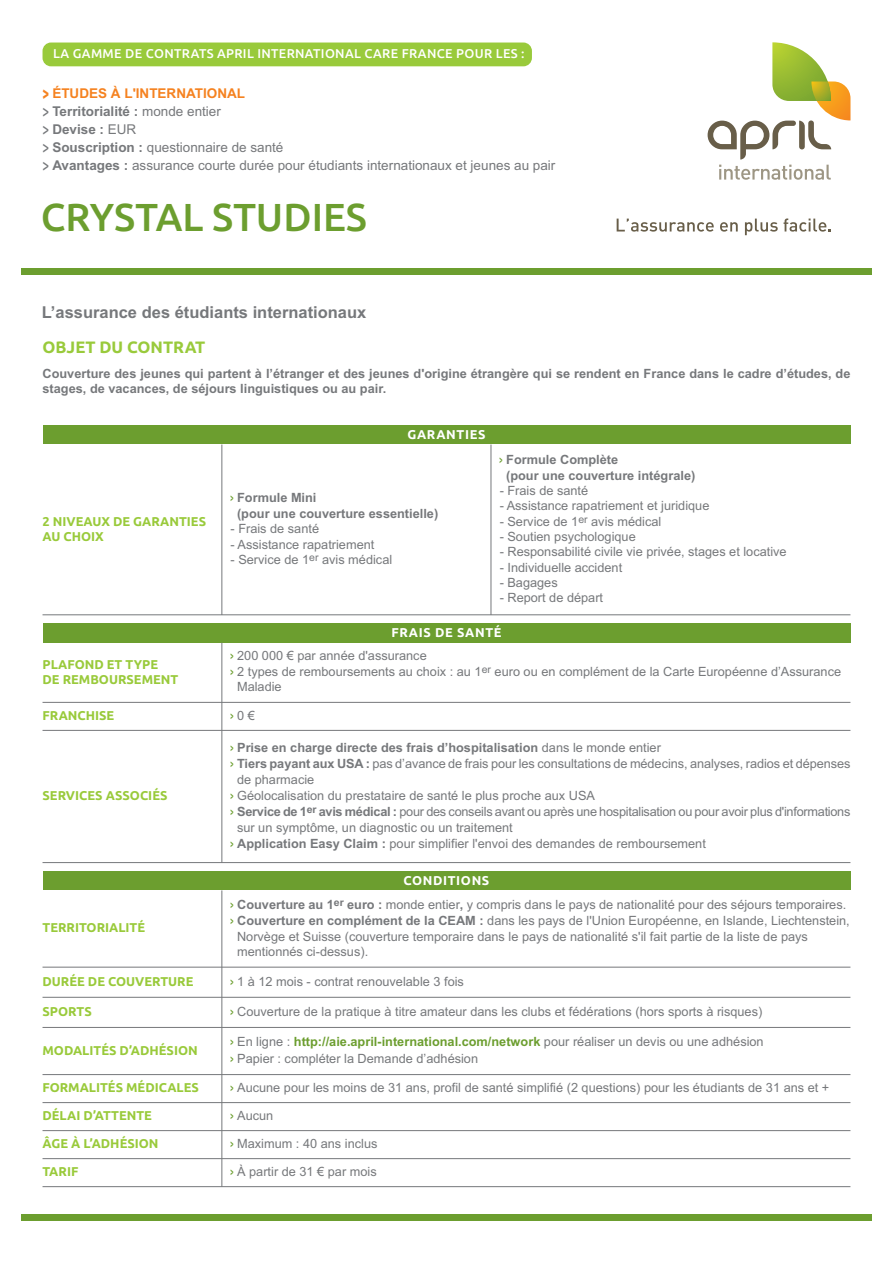
<style>
.page{position:relative;width:893px;height:1263px;background:#fff}
.page>*{position:absolute;margin:0;border:0;box-sizing:border-box;transform-origin:0 0}
.t1{font:500 39px "Ubuntu";color:#6c9e2f}
.t2{font:700 16.5px "Arial";color:#76787b}
.t3{font:700 16.5px "Ubuntu";color:#99ca3b}
.t4{font:13.5px/18px "Arial";color:#76787b}
.t5{font:12.75px/16.2px "Arial";color:#76787b}
.t6{font:700 12.75px/15.6px "Arial";color:#76787b}
.t7{font:700 12.75px/15.3px "Ubuntu";color:#99ca3b}
.t8{font:12.75px "Arial";letter-spacing:-.02em;color:#76787b}
.t9{font:500 12.75px "Ubuntu";letter-spacing:.025em;color:#fff}
.t10{font:700 12.75px "Ubuntu";letter-spacing:.05em;color:#fff}
.s1{font-family:"Ubuntu";font-weight:700;font-size:19.5px;color:#f58220}
.s2{font-weight:700;color:#f58220}
.s3{font-family:"Ubuntu";font-size:19.5px}
.s4{font-weight:700}
.s5{font-size:10.5px;color:#6c9e2f}
.s6{font-weight:700;font-size:10.5px;color:#6c9e2f}
.s7{font-weight:400}
.s8{font-weight:700;color:#6c9e2f}
</style>
<div class="page">
<div style="left:43px;top:43px;width:489px;height:23px;background:#99ca3b;border-radius:9px"></div>
<svg style="left:617px;top:219px;width:97px;height:13px"></svg>
<svg style="left:720px;top:222px;width:18px;height:10px"></svg>
<svg style="left:745px;top:218px;width:86px;height:17px"></svg>
<svg style="left:708px;top:42px;width:142px;height:138px"></svg>
<div style="left:21px;top:1214px;width:851px;height:6px;background:#6c9e2f"></div>
<div style="left:21px;top:268px;width:851px;height:7px;background:#6c9e2f"></div>
<div style="left:43px;top:425px;width:807px;height:19px;background:#6c9e2f"></div>
<div style="left:43px;top:623px;width:807px;height:20px;background:#6c9e2f"></div>
<div style="left:43px;top:871px;width:807px;height:19px;background:#6c9e2f"></div>
<hr style="left:222px;top:444px;width:1px;height:171px;background:#76787b">
<hr style="left:222px;top:643px;width:1px;height:220px;background:#76787b">
<hr style="left:222px;top:890px;width:1px;height:297px;background:#76787b">
<hr style="left:491px;top:444px;width:1px;height:171px;background:#76787b">
<hr style="left:43px;top:614px;width:807px;height:1px;background:#76787b">
<hr style="left:43px;top:702px;width:807px;height:1px;background:#76787b">
<hr style="left:43px;top:730px;width:807px;height:1px;background:#76787b">
<hr style="left:43px;top:862px;width:807px;height:1px;background:#76787b">
<hr style="left:43px;top:967px;width:807px;height:1px;background:#76787b">
<hr style="left:43px;top:997px;width:807px;height:1px;background:#76787b">
<hr style="left:43px;top:1027px;width:807px;height:1px;background:#76787b">
<hr style="left:43px;top:1074px;width:807px;height:1px;background:#76787b">
<hr style="left:43px;top:1102px;width:807px;height:1px;background:#76787b">
<hr style="left:43px;top:1130px;width:807px;height:1px;background:#76787b">
<hr style="left:43px;top:1158px;width:807px;height:1px;background:#76787b">
<hr style="left:43px;top:1186px;width:807px;height:1px;background:#76787b">
<p class="t9" style="left:53px;top:46px;width:473px">LA GAMME DE CONTRATS APRIL INTERNATIONAL CARE FRANCE POUR LES :</p>
<p class="t4" style="left:43px;top:84px;width:514px"><span class="s1">&gt;</span> <span class="s2">ÉTUDES À L'INTERNATIONAL<br></span><span class="s3">&gt;</span> <span class="s4">Territorialité :</span> monde entier<br><span class="s3">&gt;</span> <span class="s4">Devise :</span> EUR<br><span class="s3">&gt;</span> <span class="s4">Souscription :</span> questionnaire de santé<br><span class="s3">&gt;</span> <span class="s4">Avantages :</span> assurance courte durée pour étudiants internationaux et jeunes au pair</p>
<h1 class="t1" style="left:41px;top:193px;width:328px">CRYSTAL STUDIES</h1>
<p class="t2" style="left:42px;top:303px;width:326px">L’assurance des étudiants internationaux</p>
<p class="t3" style="left:43px;top:337px;width:164px">OBJET DU CONTRAT</p>
<p class="t6" style="left:43px;top:366px;width:809px">Couverture des jeunes qui partent à l’étranger et des jeunes d'origine étrangère qui se rendent en France dans le cadre d’études, de stages, de vacances, de séjours linguistiques ou au pair.</p>
<p class="t10" style="left:407px;top:426px;width:79px">GARANTIES</p>
<p class="t7" style="left:43px;top:513px;width:165px">2 NIVEAUX DE GARANTIES<br>AU CHOIX</p>
<p class="t7" style="left:43px;top:656px;width:137px">PLAFOND ET TYPE<br>DE REMBOURSEMENT</p>
<p class="t6" style="left:506px;top:452px;width:191px;text-indent:-7px"><span class="s5">&gt;</span> Formule Complète<br>(pour une couverture intégrale)</p>
<p class="t5" style="left:500px;top:483px;width:90px">- Frais de santé</p>
<p class="t5" style="left:500px;top:498px;width:211px">- Assistance rapatriement et juridique</p>
<p class="t5" style="left:500px;top:513px;width:163px">- Service de 1<sup>er</sup> avis médical</p>
<p class="t5" style="left:500px;top:528px;width:138px">- Soutien psychologique</p>
<p class="t5" style="left:500px;top:544px;width:289px">- Responsabilité civile vie privée, stages et locative</p>
<p class="t5" style="left:500px;top:559px;width:124px">- Individuelle accident</p>
<p class="t5" style="left:500px;top:574px;width:60px">- Bagages</p>
<p class="t5" style="left:500px;top:590px;width:105px">- Report de départ</p>
<p class="t10" style="left:391px;top:624px;width:112px">FRAIS DE SANTÉ</p>
<p class="t6" style="left:237px;top:490px;width:203px;text-indent:-7px"><span class="s5">&gt;</span> Formule Mini<br>(pour une couverture essentielle)</p>
<p class="t5" style="left:231px;top:521px;width:90px">- Frais de santé</p>
<p class="t5" style="left:231px;top:536px;width:145px">- Assistance rapatriement</p>
<p class="t5" style="left:231px;top:551px;width:163px">- Service de 1<sup>er</sup> avis médical</p>
<p class="t5" style="left:230px;top:647px;width:198px"><span class="s6">&gt;</span> 200 000 € par année d'assurance</p>
<p class="t5" style="left:230px;top:663px;width:612px"><span class="s6">&gt;</span> 2 types de remboursements au choix : au 1<sup>er</sup> euro ou en complément de la Carte Européenne d’Assurance</p>
<p class="t5" style="left:237px;top:679px;width:46px">Maladie</p>
<p class="t7" style="left:43px;top:708px;width:73px">FRANCHISE</p>
<p class="t5" style="left:230px;top:707px;width:26px"><span class="s6">&gt;</span> 0€</p>
<p class="t7" style="left:43px;top:788px;width:126px">SERVICES ASSOCIÉS</p>
<p class="t7" style="left:43px;top:920px;width:104px">TERRITORIALITÉ</p>
<p class="t6" style="left:230px;top:740px;width:432px"><span class="s5">&gt;</span> Prise en charge directe des frais d’hospitalisation <span class="s7">dans le monde entier</span></p>
<p class="t5" style="left:230px;top:756px;width:622px"><span class="s6">&gt;</span> <span class="s4">Tiers payant aux USA :</span> pas d’avance de frais pour les consultations de médecins, analyses, radios et dépenses</p>
<p class="t5" style="left:237px;top:772px;width:79px">de pharmacie</p>
<p class="t5" style="left:230px;top:787px;width:366px"><span class="s6">&gt;</span> Géolocalisation du prestataire de santé le plus proche aux USA</p>
<p class="t8" style="left:230px;top:804px;width:622px"><span class="s6">&gt;</span> <span class="s4">Service de 1</span><sup>er</sup> <span class="s4">avis médical :</span> pour des conseils avant ou après une hospitalisation ou pour avoir plus d'informations</p>
<p class="t5" style="left:237px;top:819px;width:277px">sur un symptôme, un diagnostic ou un traitement</p>
<p class="t5" style="left:230px;top:835px;width:477px"><span class="s6">&gt;</span> <span class="s4">Application Easy Claim :</span> pour simplifier l'envoi des demandes de remboursement</p>
<p class="t10" style="left:404px;top:872px;width:87px">CONDITIONS</p>
<p class="t5" style="left:230px;top:896px;width:617px"><span class="s6">&gt;</span> <span class="s4">Couverture au 1</span><sup>er</sup> <span class="s4">euro :</span> monde entier<span class="s4">,</span> y compris dans le pays de nationalité pour des séjours temporaires.</p>
<p class="t5" style="left:230px;top:912px;width:621px"><span class="s6">&gt;</span> <span class="s4">Couverture en complément de la CEAM :</span> dans les pays de l'Union Européenne, en Islande, Liechtenstein,</p>
<p class="t5" style="left:237px;top:928px;width:572px">Norvège et Suisse (couverture temporaire dans le pays de nationalité s'il fait partie de la liste de pays</p>
<p class="t5" style="left:237px;top:943px;width:133px">mentionnés ci-dessus).</p>
<p class="t7" style="left:43px;top:973px;width:153px">DURÉE DE COUVERTURE</p>
<p class="t5" style="left:230px;top:973px;width:235px"><span class="s6">&gt;</span> 1 à 12 mois - contrat renouvelable 3 fois</p>
<p class="t7" style="left:43px;top:1004px;width:51px">SPORTS</p>
<p class="t5" style="left:230px;top:1003px;width:533px"><span class="s6">&gt;</span> Couverture de la pratique à titre amateur dans les clubs et fédérations (hors sports à risques)</p>
<p class="t7" style="left:43px;top:1042px;width:157px">MODALITÉS D’ADHÉSION</p>
<p class="t5" style="left:230px;top:1034px;width:535px"><span class="s6">&gt;</span> En ligne : <span class="s8">http://aie.april-international.com/network</span> pour réaliser un devis ou une adhésion <span class="s6">&gt;</span> Papier : compléter la Demande d’adhésion</p>
<p class="t7" style="left:43px;top:1080px;width:158px">FORMALITÉS MÉDICALES</p>
<p class="t5" style="left:230px;top:1079px;width:600px"><span class="s6">&gt;</span> Aucune pour les moins de 31 ans, profil de santé simplifié (2 questions) pour les étudiants de 31 ans et +</p>
<p class="t7" style="left:43px;top:1108px;width:111px">DÉLAI D’ATTENTE</p>
<p class="t5" style="left:230px;top:1107px;width:44px"><span class="s6">&gt;</span> Aucun</p>
<p class="t7" style="left:43px;top:1136px;width:118px">ÂGE À L’ADHÉSION</p>
<p class="t5" style="left:230px;top:1135px;width:149px"><span class="s6">&gt;</span> Maximum : 40 ans inclus</p>
<p class="t7" style="left:43px;top:1164px;width:37px">TARIF</p>
<p class="t5" style="left:230px;top:1163px;width:148px"><span class="s6">&gt;</span> À partir de 31 € par mois</p>
</div>
